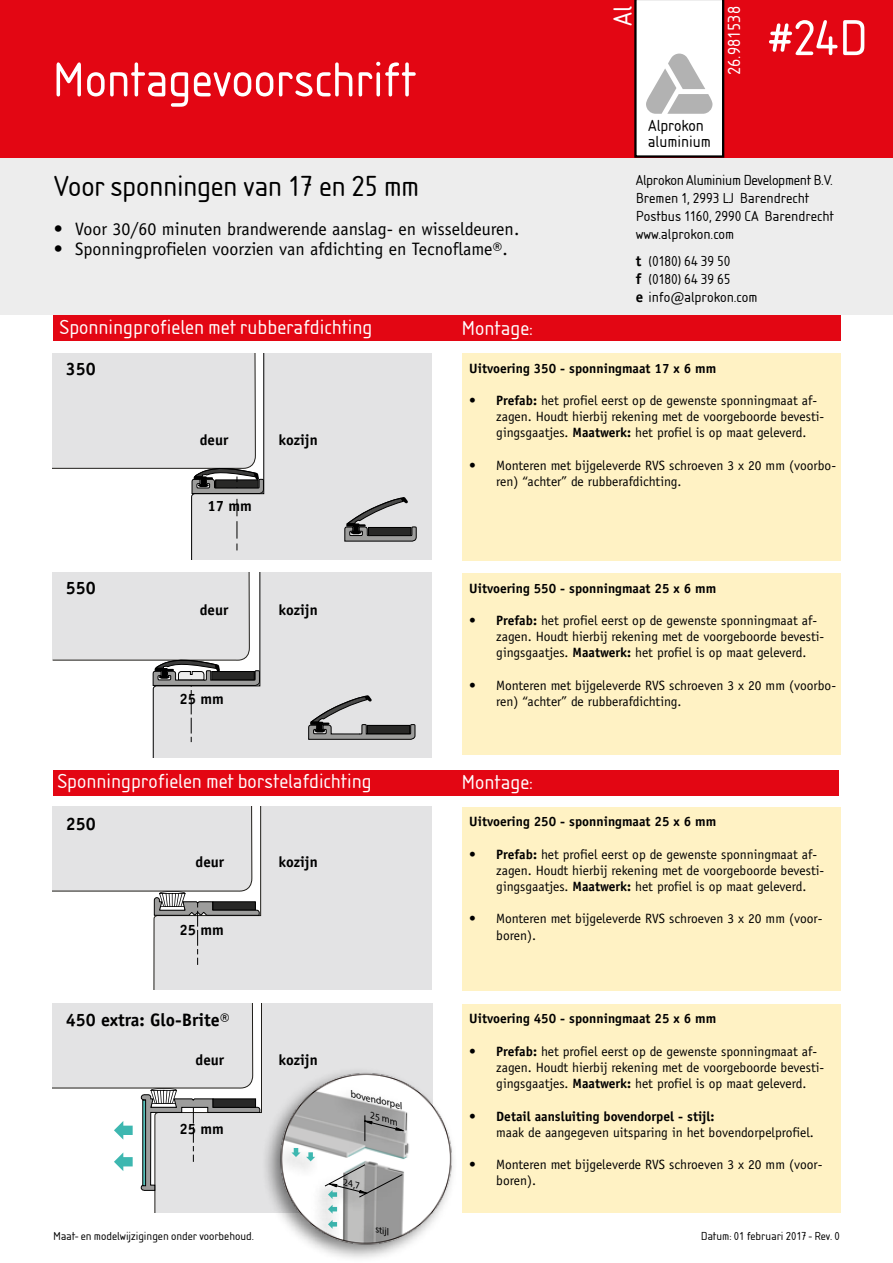
<style>
.page{position:relative;width:893px;height:1263px;background:#fff}
.page>*{position:absolute;margin:0;border:0;box-sizing:border-box;transform-origin:0 0}
.t1{font:52.5px "Isonorm D";color:#fff}
.t2{font:51px "Isonorm D";letter-spacing:-.005em;color:#fff}
.t3{font:30px "Isonorm D";letter-spacing:-.015em;color:#000}
.t4{font:27.45px "Isonorm D";color:#fff}
.t5{font:21px "Isonorm D";color:#fff}
.t6{font:18.3px "Isonorm D";color:#fff}
.t7{font:18px "Officina Sans";color:#000}
.t8{font:700 18px "Officina Sans";color:#000}
.t9{font:16.8px/15.8px "Isonorm D";color:#000}
.t10{font:15px/18px "Isonorm D";color:#000}
.t11{font:700 15px "Officina Sans";color:#000}
.t12{font:13.5px/16.2px "Officina Sans";color:#000}
.t13{font:700 13.5px "Officina Sans";color:#000}
.t14{font:12px "Isonorm D";color:#000}
.t15{font:italic 9.9px "Myriad Pro";color:#000}
.s1{font-family:"Officina Sans";font-weight:700}
.s2{font-family:"Officina Sans"}
.s3{font-weight:700}
</style>
<div class="page">
<div style="left:0;top:157px;width:893px;height:158px;background:#ededed"></div>
<div style="left:0;top:0;width:893px;height:157px;background:#e30613"></div>
<svg style="left:634px;top:0;width:90px;height:158px;background:#e9e6e6"></svg>
<div style="left:53px;top:315px;width:788px;height:26px;background:#e30613"></div>
<div style="left:462px;top:353px;width:378px;height:208px;background:#fff2c4"></div>
<div style="left:462px;top:807px;width:378px;height:183px;background:#fff2c4"></div>
<div style="left:462px;top:573px;width:378px;height:182px;background:#fff2c4"></div>
<div style="left:462px;top:1004px;width:378px;height:209px;background:#fff2c4"></div>
<div style="left:53px;top:770px;width:786px;height:26px;background:#e30613"></div>
<div style="left:154px;top:1003px;width:278px;height:209px;background:#e3e3e4"></div>
<div style="left:153px;top:806px;width:279px;height:184px;background:#e3e3e4"></div>
<svg style="left:53px;top:806px;width:207px;height:158px"></svg>
<div style="left:152px;top:572px;width:280px;height:185px;background:#e3e3e4"></div>
<svg style="left:52px;top:572px;width:208px;height:170px"></svg>
<div style="left:191px;top:354px;width:240px;height:205px;background:#e3e3e4"></div>
<svg style="left:53px;top:354px;width:211px;height:196px"></svg>
<div style="left:260px;top:1066px;width:198px;height:197px;background:#000;opacity:.5"></div>
<img style="left:274px;top:1067px;width:184px;height:183px">
<div style="left:344px;top:1112px;width:64px;height:45px;background:#000;opacity:.5"></div>
<div style="left:346px;top:1114px;width:33px;height:29px;background:#000;opacity:.5"></div>
<div style="left:376px;top:1121px;width:33px;height:30px;background:#000;opacity:.5"></div>
<svg style="left:404px;top:1128px;width:5px;height:14px"></svg>
<div style="left:352px;top:1105px;width:52px;height:39px;background:#000;opacity:.5"></div>
<div style="left:331px;top:1084px;width:78px;height:44px;background:#000;opacity:.5"></div>
<div style="left:308px;top:1159px;width:99px;height:56px;background:#000;opacity:.5"></div>
<div style="left:311px;top:1176px;width:32px;height:30px;background:#fefefe"></div>
<div style="left:340px;top:1184px;width:32px;height:29px;background:#000;opacity:.5"></div>
<div style="left:356px;top:1220px;width:39px;height:35px;background:#000;opacity:.5"></div>
<div style="left:309px;top:1214px;width:35px;height:33px;background:#000;opacity:.5"></div>
<div style="left:309px;top:1199px;width:35px;height:33px;background:#000;opacity:.5"></div>
<div style="left:288px;top:1145px;width:33px;height:35px;background:#000;opacity:.5"></div>
<div style="left:309px;top:1184px;width:35px;height:34px;background:#000;opacity:.5"></div>
<div style="left:273px;top:1141px;width:33px;height:35px;background:#000;opacity:.5"></div>
<svg style="left:291px;top:1148px;width:24px;height:13px"></svg>
<svg style="left:324px;top:1160px;width:79px;height:39px"></svg>
<div style="left:324px;top:1172px;width:42px;height:36px;background:#000;opacity:.5"></div>
<svg style="left:53px;top:1003px;width:208px;height:188px"></svg>
<div style="left:213px;top:1099px;width:43px;height:8px;background:#282827"></div>
<div style="left:213px;top:1098px;width:43px;height:10px;border:1px solid #000"></div>
<svg style="left:344px;top:497px;width:73px;height:45px;background:#9c9c9c"></svg>
<svg style="left:308px;top:695px;width:108px;height:45px;background:#ababab"></svg>
<h2 class="t2" style="left:52px;top:51px;width:366px">Montagevoorschrift</h2>
<h3 class="t3" style="left:54px;top:170px;width:367px">Voor sponningen van 17 en 25 mm</h3>
<h3 class="t7" style="left:54px;top:219px;width:467px">• Voor 30/60 minuten brandwerende aanslag- en wisseldeuren.</h3>
<h3 class="t7" style="left:54px;top:238px;width:455px">• Sponningprofielen voorzien van afdichting en Tecnoflame®.</h3>
<h3 class="t5" style="left:60px;top:316px;width:314px">Sponningprofielen met rubberafdichting</h3>
<h3 class="t5" style="left:461px;top:316px;width:73px">Montage:</h3>
<h3 class="t4" style="left:607px;top:26px;width:22px;rotate:-90deg">Al</h3>
<h3 class="t6" style="left:724px;top:75px;width:70px;rotate:-90deg">26.981538</h3>
<p class="t9" style="left:648px;top:118px;width:64px">Alprokon aluminium</p>
<h1 class="t1" style="left:768px;top:8px;width:101px">#24D</h1>
<p class="t10" style="left:636px;top:171px;width:200px">Alprokon Aluminium Development B.V.<br>Bremen 1, 2993 LJ Barendrecht<br>Postbus 1160, 2990 CA Barendrecht www.alprokon.com</p>
<p class="t10" style="left:636px;top:252px;width:123px"><span class="s1">t</span> (0180) 64 39 50<br><span class="s1">f</span> (0180) 64 39 65<br><span class="s1">e</span> info<span class="s2">@</span>alprokon.com</p>
<h3 class="t8" style="left:66px;top:357px;width:32px">350</h3>
<h3 class="t8" style="left:66px;top:576px;width:32px">550</h3>
<p class="t11" style="left:200px;top:431px;width:30px">deur</p>
<p class="t11" style="left:208px;top:496px;width:46px">17 mm</p>
<p class="t11" style="left:279px;top:431px;width:41px">kozijn</p>
<p class="t11" style="left:200px;top:601px;width:30px">deur</p>
<p class="t11" style="left:179px;top:690px;width:46px">25 mm</p>
<p class="t11" style="left:279px;top:601px;width:41px">kozijn</p>
<p class="t13" style="left:469px;top:359px;width:249px">Uitvoering 350 - sponningmaat 17 x 6 mm</p>
<p class="t12" style="left:496px;top:392px;width:330px;text-indent:-27px"><span class="s3">• Prefab:</span> het profiel eerst op de gewenste sponningmaat af&shy;zagen. Houdt hierbij rekening met de voorgeboorde bevesti&shy;gingsgaatjes. <span class="s3">Maatwerk:</span> het profiel is op maat geleverd.</p>
<p class="t12" style="left:496px;top:457px;width:341px;text-indent:-27px">• Monteren met bijgeleverde RVS schroeven 3 x 20 mm (voorbo&shy;ren) “achter” de rubberafdichting.</p>
<p class="t13" style="left:469px;top:579px;width:249px">Uitvoering 550 - sponningmaat 25 x 6 mm</p>
<p class="t12" style="left:496px;top:612px;width:330px;text-indent:-27px"><span class="s3">• Prefab:</span> het profiel eerst op de gewenste sponningmaat af&shy;zagen. Houdt hierbij rekening met de voorgeboorde bevesti&shy;gingsgaatjes. <span class="s3">Maatwerk:</span> het profiel is op maat geleverd.</p>
<p class="t12" style="left:496px;top:677px;width:341px;text-indent:-27px">• Monteren met bijgeleverde RVS schroeven 3 x 20 mm (voorbo&shy;ren) “achter” de rubberafdichting.</p>
<h3 class="t5" style="left:57px;top:769px;width:316px">Sponningprofielen met borstelafdichting</h3>
<h3 class="t5" style="left:461px;top:770px;width:73px">Montage:</h3>
<h3 class="t8" style="left:66px;top:812px;width:32px">250</h3>
<p class="t11" style="left:196px;top:852px;width:30px">deur</p>
<p class="t11" style="left:179px;top:921px;width:46px">25 mm</p>
<h3 class="t8" style="left:66px;top:1008px;width:166px">450 extra: Glo-Brite®</h3>
<p class="t11" style="left:196px;top:1051px;width:30px">deur</p>
<p class="t11" style="left:179px;top:1119px;width:46px">25 mm</p>
<p class="t11" style="left:279px;top:852px;width:41px">kozijn</p>
<p class="t11" style="left:279px;top:1050px;width:41px">kozijn</p>
<p class="t15" style="left:353px;top:1088px;width:55px;rotate:13deg">bovendorpel</p>
<p class="t15" style="left:373px;top:1109px;width:30px;rotate:15deg">25 mm</p>
<p class="t15" style="left:346px;top:1176px;width:19px;rotate:15deg">24,7</p>
<p class="t13" style="left:469px;top:813px;width:249px">Uitvoering 250 - sponningmaat 25 x 6 mm</p>
<p class="t12" style="left:496px;top:846px;width:330px;text-indent:-27px"><span class="s3">• Prefab:</span> het profiel eerst op de gewenste sponningmaat af&shy;zagen. Houdt hierbij rekening met de voorgeboorde bevesti&shy;gingsgaatjes. <span class="s3">Maatwerk:</span> het profiel is op maat geleverd.</p>
<p class="t12" style="left:496px;top:911px;width:328px;text-indent:-27px">• Monteren met bijgeleverde RVS schroeven 3 x 20 mm (voor&shy;boren).</p>
<p class="t13" style="left:469px;top:1010px;width:249px">Uitvoering 450 - sponningmaat 25 x 6 mm</p>
<p class="t12" style="left:496px;top:1043px;width:330px;text-indent:-27px"><span class="s3">• Prefab:</span> het profiel eerst op de gewenste sponningmaat af&shy;zagen. Houdt hierbij rekening met de voorgeboorde bevesti&shy;gingsgaatjes. <span class="s3">Maatwerk:</span> het profiel is op maat geleverd.</p>
<p class="t13" style="left:469px;top:1107px;width:247px">• Detail aansluiting bovendorpel - stijl:</p>
<p class="t12" style="left:496px;top:1124px;width:319px">maak de aangegeven uitsparing in het bovendorpelprofiel.</p>
<p class="t12" style="left:496px;top:1156px;width:328px;text-indent:-27px">• Monteren met bijgeleverde RVS schroeven 3 x 20 mm (voor&shy;boren).</p>
<p class="t15" style="left:378px;top:1223px;width:16px;rotate:15deg">stijl</p>
<p class="t14" style="left:53px;top:1229px;width:202px">Maat- en modelwijzigingen onder voorbehoud.</p>
<p class="t14" style="left:701px;top:1229px;width:140px">Datum: 01 februari 2017 - Rev. 0</p>
</div>
